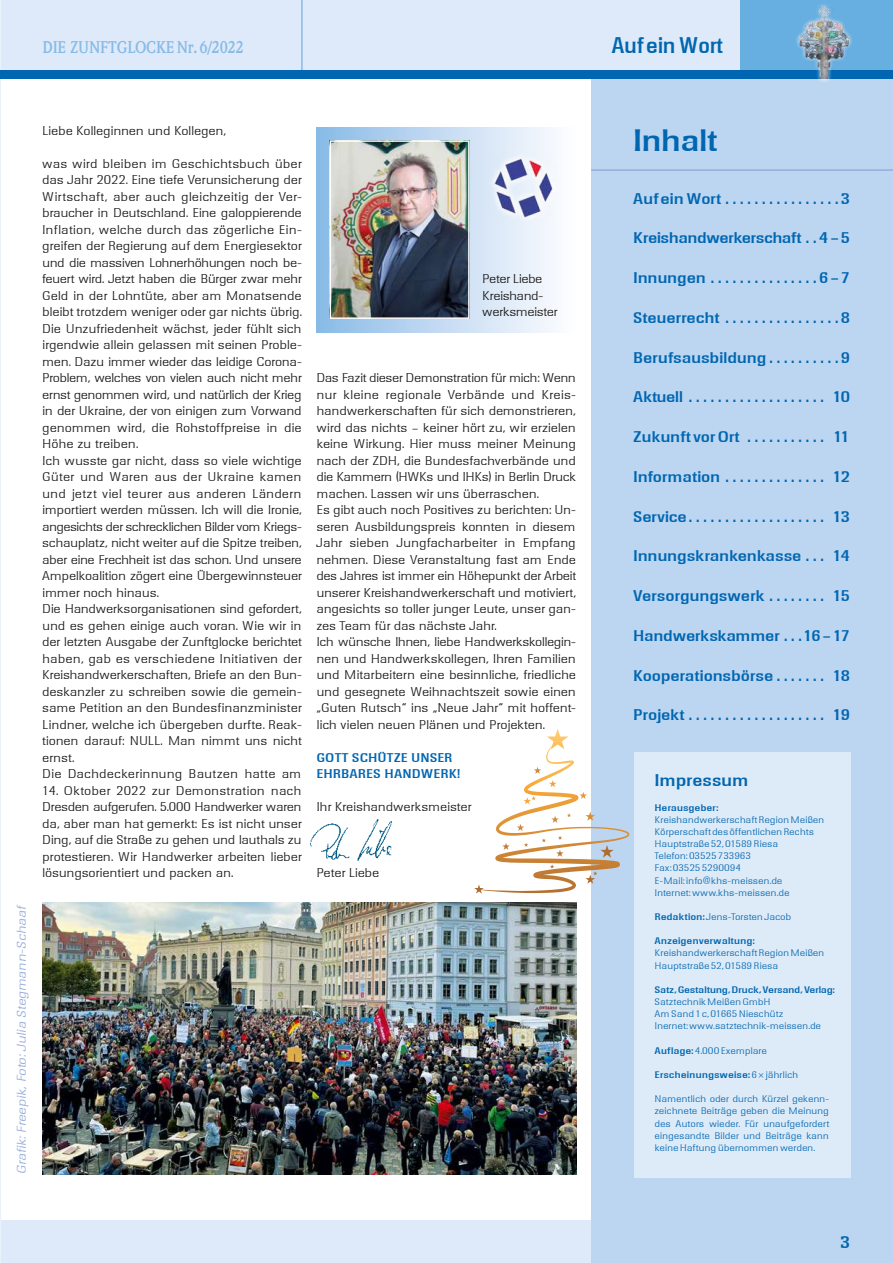
<style>
.page{position:relative;width:893px;height:1263px;background:#fff}
.page>*{position:absolute;margin:0;border:0;box-sizing:border-box;transform-origin:0 0}
.t1{font:700 33px "Walter Becker";letter-spacing:-.035em;color:#0066b1}
.t2{font:700 24.15px "Walter Becker";letter-spacing:-.015em;color:#0066b1;scale:.87 1}
.t3{font:700 18px "Walter Becker";letter-spacing:-.01em;color:#0066b1}
.t4{font:700 17.25px "Weidemann IT Cby BT";letter-spacing:-.015em;color:#87bbe6;scale:.87 1}
.t5{font:700 16.5px "Walter Becker";letter-spacing:-.015em;color:#0066b1}
.t6{font:700 16.5px "Walter Becker";letter-spacing:-.035em;color:#0066b1}
.t7{font:300 13.5px/16.5px "Walter Becker";letter-spacing:-.01em;color:#181716}
.t8{font:italic 300 13.5px "Walter Becker";letter-spacing:-.005em;color:#98adda;scale:1.05 1}
.t9{font:700 13.5px/16.5px "Walter Becker";letter-spacing:.005em;color:#0066b1}
.t10{font:300 10.2px/12.1px "Walter Becker";letter-spacing:.005em;color:#0066b1}
.t11{font:700 10.2px "Walter Becker";letter-spacing:.005em;color:#0066b1}
.t12{font:700 10.2px "Walter Becker";letter-spacing:-.015em;color:#0066b1}
.s1{font-weight:700}
.s2{font-weight:300}
.s3{font-family:"Frutiger LT Com";font-weight:300;font-stretch:condensed}
</style>
<div class="page">
<div style="left:0;top:0;width:893px;height:72px;background:#deeaf9"></div>
<div style="left:0;top:1220px;width:893px;height:43px;background:#deeaf9"></div>
<hr style="left:301px;top:0;width:2px;height:71px;background:#87bbe6">
<div style="left:591px;top:72px;width:302px;height:1191px;background:#bcd6f1"></div>
<hr style="left:591px;top:169px;width:302px;height:2px;background:#98adda">
<div style="left:634px;top:753px;width:216px;height:425px;background:#ddeaf7"></div>
<div style="left:317px;top:128px;width:259px;height:205px;background:linear-gradient(to right,#8cbce6,#fffeff)"></div>
<img style="left:333px;top:143px;width:134px;height:173px">
<div style="left:330px;top:140px;width:140px;height:179px;border:2px solid #fff"></div>
<img style="left:488px;top:153px;width:70px;height:70px">
<img style="left:311px;top:819px;width:80px;height:42px">
<img style="left:43px;top:902px;width:533px;height:272px">
<svg style="left:474px;top:885px;width:10px;height:9px"></svg>
<svg style="left:495px;top:729px;width:133px;height:155px"></svg>
<div style="left:740px;top:0;width:153px;height:71px;background:#67aee1"></div>
<div style="left:0;top:70px;width:893px;height:9px;background:#0066b1"></div>
<svg style="left:796px;top:4px;width:56px;height:78px"></svg>
<img style="left:799px;top:6px;width:49px;height:73px">
<p class="t4" style="left:43px;top:36px;width:233px">DIE ZUNFTGLOCKE Nr. 6/2022</p>
<h2 class="t2" style="left:612px;top:32px;width:129px">Auf ein Wort</h2>
<p class="t8" style="left:14px;top:1174px;width:258px;rotate:-90deg">Grafik: Freepik, Foto: Julia Stegmann-Schaaf</p>
<p class="t7" style="left:43px;top:122px;width:185px">Liebe Kolleginnen und Kollegen,</p>
<p class="t7" style="left:43px;top:155px;width:261px">was wird bleiben im Geschichtsbuch über das Jahr 2022. Eine tiefe Verunsicherung der Wirtschaft, aber auch gleichzeitig der Ver&shy;braucher in Deutschland. Eine galoppierende Inflation, welche durch das zögerliche Ein&shy;greifen der Regierung auf dem Energiesektor und die massiven Lohnerhöhungen noch be&shy;feuert wird. Jetzt haben die Bürger zwar mehr Geld in der Lohntüte, aber am Monatsende bleibt trotzdem weniger oder gar nichts übrig.<br>Die Unzufriedenheit wächst, jeder fühlt sich irgendwie allein gelassen mit seinen Proble&shy;men. Dazu immer wieder das leidige Corona-Problem, welches von vielen auch nicht mehr ernst genommen wird, und natürlich der Krieg in der Ukraine, der von einigen zum Vorwand genommen wird, die Rohstoffpreise in die Höhe zu treiben.<br>Ich wusste gar nicht, dass so viele wichtige Güter und Waren aus der Ukraine kamen und jetzt viel teurer aus anderen Ländern importiert werden müssen. Ich will die Ironie, angesichts der schrecklichen Bilder vom Kriegs&shy;schauplatz, nicht weiter auf die Spitze treiben, aber eine Frechheit ist das schon. Und unsere Ampelkoalition zögert eine Übergewinnsteuer immer noch hinaus.<br>Die Handwerksorganisationen sind gefordert, und es gehen einige auch voran. Wie wir in der letzten Ausgabe der Zunftglocke berichtet haben, gab es verschiedene Initiativen der Kreishandwerkerschaften, Briefe an den Bun&shy;deskanzler zu schreiben sowie die gemein&shy;same Petition an den Bundesfinanzminister Lindner, welche ich übergeben durfte. Reak&shy;tionen darauf: NULL. Man nimmt uns nicht ernst.<br>Die Dachdeckerinnung Bautzen hatte am</p>
<p class="t7" style="left:43px;top:782px;width:261px;text-align:justify">14. Oktober 2022 zur Demonstration nach Dresden aufgerufen. 5.000 Handwerker waren da, aber man hat gemerkt: Es ist nicht unser Ding, auf die Straße zu gehen und lauthals zu protestieren. Wir Handwerker arbeiten lieber lösungsorientiert und packen an.</p>
<p class="t7" style="left:483px;top:270px;width:77px">Peter Liebe<br>Kreishand&shy;werksmeister</p>
<p class="t7" style="left:317px;top:369px;width:261px">Das Fazit dieser Demonstration für mich: Wenn nur kleine regionale Verbände und Kreis&shy;handwerkerschaften für sich demonstrieren, wird das nichts – keiner hört zu, wir erzielen keine Wirkung. Hier muss meiner Meinung nach der ZDH, die Bundesfachverbände und die Kammern (HWKs und IHKs) in Berlin Druck machen. Lassen wir uns überraschen.<br>Es gibt auch noch Positives zu berichten: Un&shy;seren Ausbildungspreis konnten in diesem Jahr sieben Jungfacharbeiter in Empfang nehmen. Diese Veranstaltung fast am Ende des Jahres ist immer ein Höhepunkt der Arbeit unserer Kreishandwerkerschaft und motiviert, angesichts so toller junger Leute, unser gan&shy;zes Team für das nächste Jahr.<br>Ich wünsche Ihnen, liebe Handwerkskollegin&shy;nen und Handwerkskollegen, Ihren Familien und Mitarbeitern eine besinnliche, friedliche und gesegnete Weihnachtszeit sowie einen „Guten Rutsch“ ins „Neue Jahr“ mit hoffent&shy;lich vielen neuen Plänen und Projekten.</p>
<p class="t9" style="left:317px;top:749px;width:145px">GOTT SCHÜTZE UNSER<br>EHRBARES HANDWERK!</p>
<p class="t7" style="left:317px;top:798px;width:156px">Ihr Kreishandwerksmeister</p>
<p class="t7" style="left:317px;top:864px;width:64px">Peter Liebe</p>
<h1 class="t1" style="left:634px;top:122px;width:85px">Inhalt</h1>
<p class="t5" style="left:634px;top:189px;width:89px">Auf ein Wort</p>
<p class="t5" style="left:841px;top:189px;width:11px">3</p>
<p class="t6" style="left:634px;top:229px;width:218px">Kreishandwerkerschaft 4–5</p>
<p class="t5" style="left:634px;top:268px;width:74px">Innungen</p>
<p class="t5" style="left:819px;top:268px;width:32px">6–7</p>
<p class="t5" style="left:634px;top:308px;width:88px">Steuerrecht</p>
<p class="t5" style="left:841px;top:308px;width:11px">8</p>
<p class="t5" style="left:634px;top:348px;width:135px">Berufsausbildung</p>
<p class="t5" style="left:841px;top:348px;width:11px">9</p>
<p class="t5" style="left:634px;top:388px;width:51px">Aktuell</p>
<p class="t5" style="left:833px;top:388px;width:19px">10</p>
<p class="t5" style="left:634px;top:427px;width:108px">Zukunft vor Ort</p>
<p class="t5" style="left:834px;top:427px;width:18px">11</p>
<p class="t5" style="left:634px;top:467px;width:89px">Information</p>
<p class="t5" style="left:833px;top:467px;width:19px">12</p>
<p class="t5" style="left:634px;top:507px;width:55px">Service</p>
<p class="t5" style="left:833px;top:507px;width:19px">13</p>
<p class="t5" style="left:634px;top:547px;width:170px">Innungskrankenkasse</p>
<p class="t5" style="left:833px;top:547px;width:19px">14</p>
<p class="t5" style="left:634px;top:586px;width:133px">Versorgungswerk</p>
<p class="t5" style="left:833px;top:586px;width:19px">15</p>
<p class="t5" style="left:634px;top:626px;width:148px">Handwerkskammer</p>
<p class="t5" style="left:804px;top:626px;width:48px">16–17</p>
<p class="t5" style="left:634px;top:666px;width:142px">Kooperationsbörse</p>
<p class="t5" style="left:833px;top:666px;width:19px">18</p>
<p class="t5" style="left:634px;top:706px;width:53px">Projekt</p>
<p class="t5" style="left:833px;top:706px;width:19px">19</p>
<h3 class="t3" style="left:655px;top:770px;width:96px">Impressum</h3>
<p class="t11" style="left:655px;top:801px;width:65px">Herausgeber:</p>
<p class="t10" style="left:655px;top:813px;width:171px">Kreishandwerkerschaft Region Meißen<br>Körperschaft des öffentlichenRechts<br>Hauptstraße 52, 01589 Riesa<br>Telefon: 03525 733963<br>Fax: 03525 5290094<br>E-Mail: info@khs-meissen.de<br>Internet: www.khs-meissen.de</p>
<p class="t10" style="left:655px;top:910px;width:138px"><span class="s1">Redaktion:</span> Jens-Torsten Jacob</p>
<p class="t11" style="left:655px;top:935px;width:102px">Anzeigenverwaltung:</p>
<p class="t10" style="left:655px;top:947px;width:171px">Kreishandwerkerschaft Region Meißen<br>Hauptstraße 52, 01589 Riesa</p>
<p class="t12" style="left:655px;top:984px;width:182px">Satz, Gestaltung, Druck, Versand, Verlag:</p>
<p class="t10" style="left:655px;top:995px;width:168px">Satztechnik Meißen GmbH<br>Am Sand 1c, 01665 Nieschütz<br>Inernet: www.satztechnik-meissen.de</p>
<p class="t10" style="left:655px;top:1044px;width:114px"><span class="s1">Auflage:</span> 4.000 Exemplare</p>
<p class="t11" style="left:655px;top:1069px;width:145px">Erscheinungsweise: <span class="s2">6</span><span class="s3">×</span> <span class="s2">jährlich</span></p>
<p class="t10" style="left:655px;top:1093px;width:176px;text-align:justify">Namentlich oder durch Kürzel gekenn&shy;zeichnete Beiträge geben die Meinung des Autors wieder. Für unaufgefordert eingesandte Bilder und Beiträge kann keine Haftung übernommen werden.</p>
<h3 class="t3" style="left:840px;top:1232px;width:12px">3</h3>
</div>
